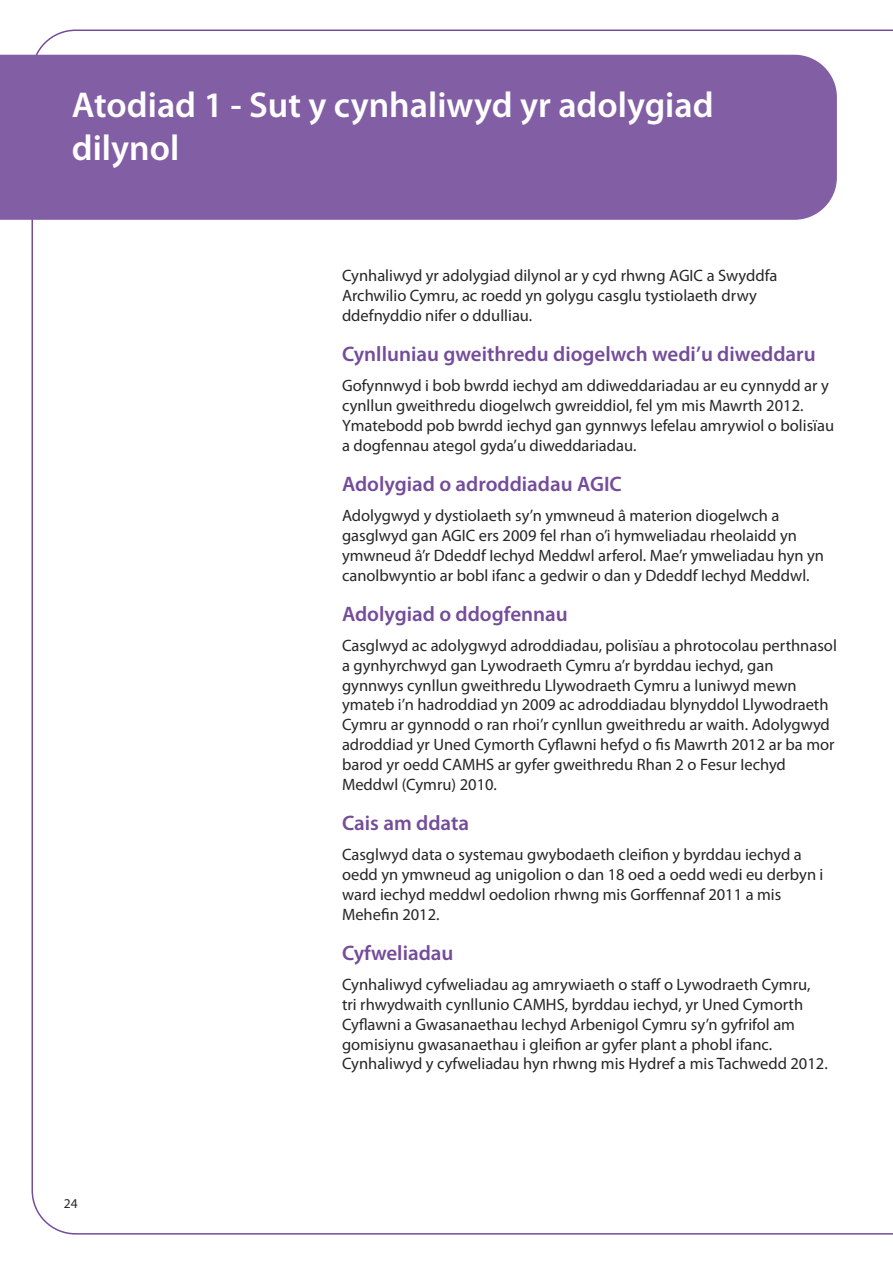
<style>
.page{position:relative;width:893px;height:1263px;background:#fff}
.page>*{position:absolute;margin:0;border:0;box-sizing:border-box;transform-origin:0 0}
.t1{font:600 36px/43.2px "Myriad Pro";color:#fff}
.t2{font:600 21px "Myriad Pro";color:#744c9a}
.t3{font:16.5px/19.8px "Myriad Pro";color:#272627}
.t4{font:13.5px "Myriad Pro";color:#272627}
</style>
<div class="page">
<div style="left:0;top:55px;width:837px;height:165px;background:#825ea4"></div>
<h1 class="t1" style="left:72px;top:86px;width:643px">Atodiad 1 - Sut y cynhaliwyd yr adolygiad dilynol</h1>
<p class="t4" style="left:64px;top:1199px;width:15px">24</p>
<p class="t3" style="left:342px;top:267px;width:437px">Cynhaliwyd yr adolygiad dilynol ar y cyd rhwng AGIC a Swyddfa<br>Archwilio Cymru, ac roedd yn golygu casglu tystiolaeth drwy ddefnyddio nifer o ddulliau.</p>
<p class="t2" style="left:342px;top:346px;width:475px">Cynlluniau gweithredu diogelwch wedi’u diweddaru</p>
<p class="t3" style="left:342px;top:377px;width:494px">Gofynnwyd i bob bwrdd iechyd am ddiweddariadau ar eu cynnydd ar y cynllun gweithredu diogelwch gwreiddiol, fel ym mis Mawrth 2012.<br>Ymatebodd pob bwrdd iechyd gan gynnwys lefelau amrywiol o bolisïau a dogfennau ategol gyda’u diweddariadau.</p>
<p class="t2" style="left:342px;top:476px;width:281px">Adolygiad o adroddiadau AGIC</p>
<p class="t3" style="left:342px;top:507px;width:484px">Adolygwyd y dystiolaeth sy’n ymwneud â materion diogelwch a gasglwyd gan AGIC ers 2009 fel rhan o’i hymweliadau rheolaidd yn ymwneud â’r Ddeddf Iechyd Meddwl arferol. Mae’r ymweliadau hyn yn canolbwyntio ar bobl ifanc a gedwir o dan y Ddeddf Iechyd Meddwl.</p>
<p class="t2" style="left:342px;top:606px;width:227px">Adolygiad o ddogfennau</p>
<p class="t3" style="left:342px;top:637px;width:496px">Casglwyd ac adolygwyd adroddiadau, polisïau a phrotocolau perthnasol a gynhyrchwyd gan Lywodraeth Cymru a’r byrddau iechyd, gan gynnwys cynllun gweithredu Llywodraeth Cymru a luniwyd mewn ymateb i’n hadroddiad yn 2009 ac adroddiadau blynyddol Llywodraeth Cymru ar gynnodd o ran rhoi’r cynllun gweithredu ar waith. Adolygwyd adroddiad yr Uned Cymorth Cyflawni hefyd o fis Mawrth 2012 ar ba mor barod yr oedd CAMHS ar gyfer gweithredu Rhan 2 o Fesur Iechyd Meddwl (Cymru) 2010.</p>
<p class="t2" style="left:342px;top:815px;width:129px">Cais am ddata</p>
<p class="t3" style="left:342px;top:846px;width:483px">Casglwyd data o systemau gwybodaeth cleifion y byrddau iechyd a oedd yn ymwneud ag unigolion o dan 18 oed a oedd wedi eu derbyn i ward iechyd meddwl oedolion rhwng mis Gorffennaf 2011 a mis Mehefin 2012.</p>
<p class="t2" style="left:342px;top:945px;width:113px">Cyfweliadau</p>
<p class="t3" style="left:342px;top:976px;width:487px">Cynhaliwyd cyfweliadau ag amrywiaeth o staff o Lywodraeth Cymru, tri rhwydwaith cynllunio CAMHS, byrddau iechyd, yr Uned Cymorth Cyflawni a Gwasanaethau Iechyd Arbenigol Cymru sy’n gyfrifol am gomisiynu gwasanaethau i gleifion ar gyfer plant a phobl ifanc.<br>Cynhaliwyd y cyfweliadau hyn rhwng mis Hydref a mis Tachwedd 2012.</p>
</div>
